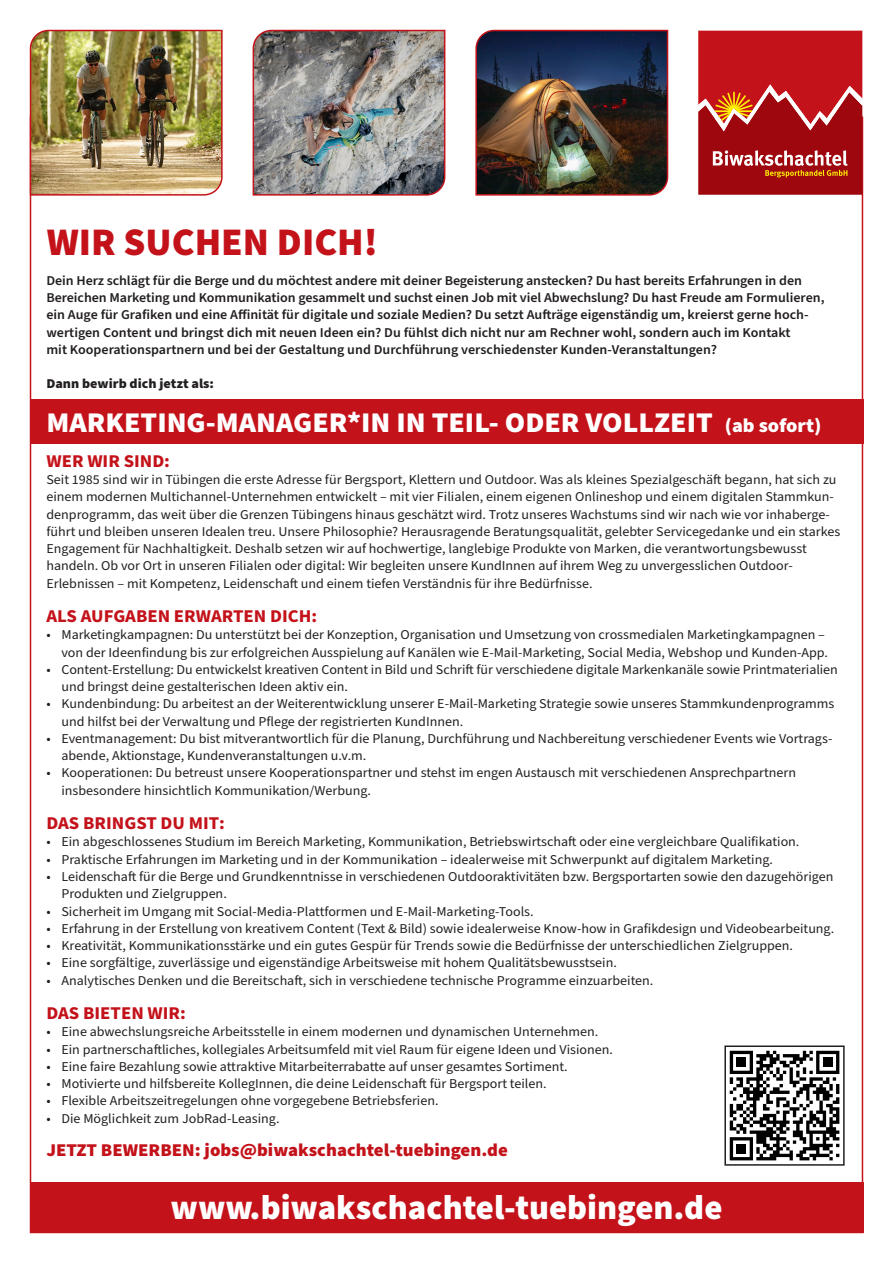
<style>
.page{position:relative;width:893px;height:1263px;background:#fff}
.page>*{position:absolute;margin:0;border:0;box-sizing:border-box;transform-origin:0 0}
.t1{font:900 39px "Source Sans Pro";color:#c4121a}
.t2{font:900 34.5px "Source Sans Pro";color:#fff}
.t3{font:900 28.5px "Source Sans Pro";color:#fff;scale:1.04 1}
.t4{font:700 18px "Source Sans Pro";color:#c4121a;scale:1.04 1}
.t5{font:900 18px "Source Sans Pro";color:#c4121a;scale:1.04 1}
.t6{font:13.5px/17.2px "Source Sans Pro";color:#231f20;scale:1.04 1}
.t7{font:600 13.5px/17.2px "Source Sans Pro";letter-spacing:-.005em;color:#231f20;scale:1.04 1}
.t8{font:900 13.5px "Source Sans Pro";color:#231f20;scale:1.04 1}
.s1{font-size:19.5px}
</style>
<div class="page">
<div style="left:30px;top:399px;width:833px;height:45px;background:#c4121a"></div>
<img style="left:252px;top:29px;width:194px;height:167px">
<img style="left:475px;top:29px;width:194px;height:167px">
<img style="left:29px;top:29px;width:194px;height:167px">
<svg style="left:698px;top:31px;width:164px;height:164px;background:#b72425"></svg>
<div style="left:30px;top:1182px;width:833px;height:51px;background:#c4121a"></div>
<svg style="left:730px;top:1051px;width:109px;height:109px"></svg>
<div style="left:736px;top:1144px;width:10px;height:10px;background:#000"></div>
<div style="left:724px;top:1045px;width:121px;height:121px;border:2px solid #231f20"></div>
<p class="t1" style="left:47px;top:215px;width:333px">WIR SUCHEN DICH!</p>
<p class="t7" style="left:46px;top:272px;width:750px">Dein Herz schlägt für die Berge und du möchtest andere mit deiner Begeisterung anstecken? Du hast bereits Erfahrungen in den Bereichen Marketing und Kommunikation gesammelt und suchst einen Job mit viel Abwechslung? Du hast Freude am Formulieren, ein Auge für Grafiken und eine Affinität für digitale und soziale Medien? Du setzt Aufträge eigenständig um, kreierst gerne hoch&shy;wertigen Content und bringst dich mit neuen Ideen ein? Du fühlst dich nicht nur am Rechner wohl, sondern auch im Kontakt<br>mit Kooperationspartnern und bei der Gestaltung und Durchführung verschiedenster Kunden-Veranstaltungen?</p>
<p class="t8" style="left:46px;top:374px;width:163px">Dann bewirb dich jetzt als:</p>
<p class="t3" style="left:46px;top:403px;width:747px">MARKETING-MANAGER*IN IN TEIL- ODER VOLLZEIT <span class="s1">(ab sofort)</span></p>
<p class="t4" style="left:46px;top:449px;width:120px">WER WIR SIND:</p>
<p class="t6" style="left:46px;top:471px;width:765px">Seit 1985 sind wir in Tübingen die erste Adresse für Bergsport, Klettern und Outdoor. Was als kleines Spezialgeschäft begann, hat sich zu einem modernen Multichannel-Unternehmen entwickelt – mit vier Filialen, einem eigenen Onlineshop und einem digitalen Stammkun&shy;denprogramm, das weit über die Grenzen Tübingens hinaus geschätzt wird. Trotz unseres Wachstums sind wir nach wie vor inhaberge&shy;führt und bleiben unseren Idealen treu. Unsere Philosophie? Herausragende Beratungsqualität, gelebter Servicegedanke und ein starkes Engagement für Nachhaltigkeit. Deshalb setzen wir auf hochwertige, langlebige Produkte von Marken, die verantwortungsbewusst handeln. Ob vor Ort in unseren Filialen oder digital: Wir begleiten unsere KundInnen auf ihrem Weg zu unvergesslichen Outdoor-Erlebnissen – mit Kompetenz, Leidenschaft und einem tiefen Verständnis für ihre Bedürfnisse.</p>
<p class="t4" style="left:46px;top:604px;width:262px">ALS AUFGABEN ERWARTEN DICH:</p>
<p class="t6" style="left:46px;top:627px;width:753px;text-align:right">• Marketingkampagnen: Du unterstützt bei der Konzeption, Organisation und Umsetzung von crossmedialen Marketingkampagnen – von der Ideenfindung bis zur erfolgreichen Ausspielung auf Kanälen wie E-Mail-Marketing, Social Media, Webshop und Kunden-App.</p>
<p class="t6" style="left:61px;top:661px;width:748px;text-indent:-15px">• Content-Erstellung: Du entwickelst kreativen Content in Bild und Schrift für verschiedene digitale Markenkanäle sowie Printmaterialien und bringst deine gestalterischen Ideen aktiv ein.</p>
<p class="t6" style="left:61px;top:696px;width:745px;text-indent:-15px">• Kundenbindung: Du arbeitest an der Weiterentwicklung unserer E-Mail-Marketing Strategie sowie unseres Stammkundenprogramms und hilfst bei der Verwaltung und Pflege der registrierten KundInnen.</p>
<p class="t6" style="left:61px;top:730px;width:743px;text-indent:-15px">• Eventmanagement: Du bist mitverantwortlich für die Planung, Durchführung und Nachbereitung verschiedener Events wie Vortrags&shy;abende, Aktionstage, Kundenveranstaltungen u.v.m.</p>
<p class="t6" style="left:61px;top:765px;width:708px;text-indent:-15px">• Kooperationen: Du betreust unsere Kooperationspartner und stehst im engen Austausch mit verschiedenen Ansprechpartnern insbesondere hinsichtlich Kommunikation/Werbung.</p>
<p class="t4" style="left:46px;top:811px;width:173px">DAS BRINGST DU MIT:</p>
<p class="t6" style="left:46px;top:834px;width:726px">• Ein abgeschlossenes Studium im Bereich Marketing, Kommunikation, Betriebswirtschaft oder eine vergleichbare Qualifikation.</p>
<p class="t6" style="left:46px;top:851px;width:700px">• Praktische Erfahrungen im Marketing und in der Kommunikation – idealerweise mit Schwerpunkt auf digitalem Marketing.</p>
<p class="t6" style="left:61px;top:868px;width:744px;text-indent:-15px">• Leidenschaft für die Berge und Grundkenntnisse in verschiedenen Outdooraktivitäten bzw. Bergsportarten sowie den dazugehörigen<br>Produkten und Zielgruppen.</p>
<p class="t6" style="left:46px;top:903px;width:470px">• Sicherheit im Umgang mit Social-Media-Plattformen und E-Mail-Marketing-Tools.</p>
<p class="t6" style="left:46px;top:920px;width:759px">• Erfahrung in der Erstellung von kreativem Content (Text &amp; Bild) sowie idealerweise Know-how in Grafikdesign und Videobearbeitung.</p>
<p class="t6" style="left:46px;top:937px;width:719px">• Kreativität, Kommunikationsstärke und ein gutes Gespür für Trends sowie die Bedürfnisse der unterschiedlichen Zielgruppen.</p>
<p class="t6" style="left:46px;top:954px;width:550px">• Eine sorgfältige, zuverlässige und eigenständige Arbeitsweise mit hohem Qualitätsbewusstsein.</p>
<p class="t6" style="left:46px;top:972px;width:585px">• Analytisches Denken und die Bereitschaft, sich in verschiedene technische Programme einzuarbeiten.</p>
<p class="t4" style="left:46px;top:1001px;width:136px">DAS BIETEN WIR:</p>
<p class="t6" style="left:46px;top:1023px;width:532px">• Eine abwechslungsreiche Arbeitsstelle in einem modernen und dynamischen Unternehmen.</p>
<p class="t6" style="left:46px;top:1041px;width:546px">• Ein partnerschaftliches, kollegiales Arbeitsumfeld mit viel Raum für eigene Ideen und Visionen.</p>
<p class="t6" style="left:46px;top:1058px;width:503px">• Eine faire Bezahlung sowie attraktive Mitarbeiterrabatte auf unser gesamtes Sortiment.</p>
<p class="t6" style="left:46px;top:1075px;width:483px">• Motivierte und hilfsbereite KollegInnen, die deine Leidenschaft für Bergsport teilen.</p>
<p class="t6" style="left:46px;top:1092px;width:378px">• Flexible Arbeitszeitregelungen ohne vorgegebene Betriebsferien.</p>
<p class="t6" style="left:46px;top:1110px;width:226px">• Die Möglichkeit zum JobRad-Leasing.</p>
<p class="t5" style="left:46px;top:1137px;width:445px">JETZT BEWERBEN: jobs@biwakschachtel-tuebingen.de</p>
<p class="t2" style="left:170px;top:1183px;width:553px">www.biwakschachtel-tuebingen.de</p>
</div>
